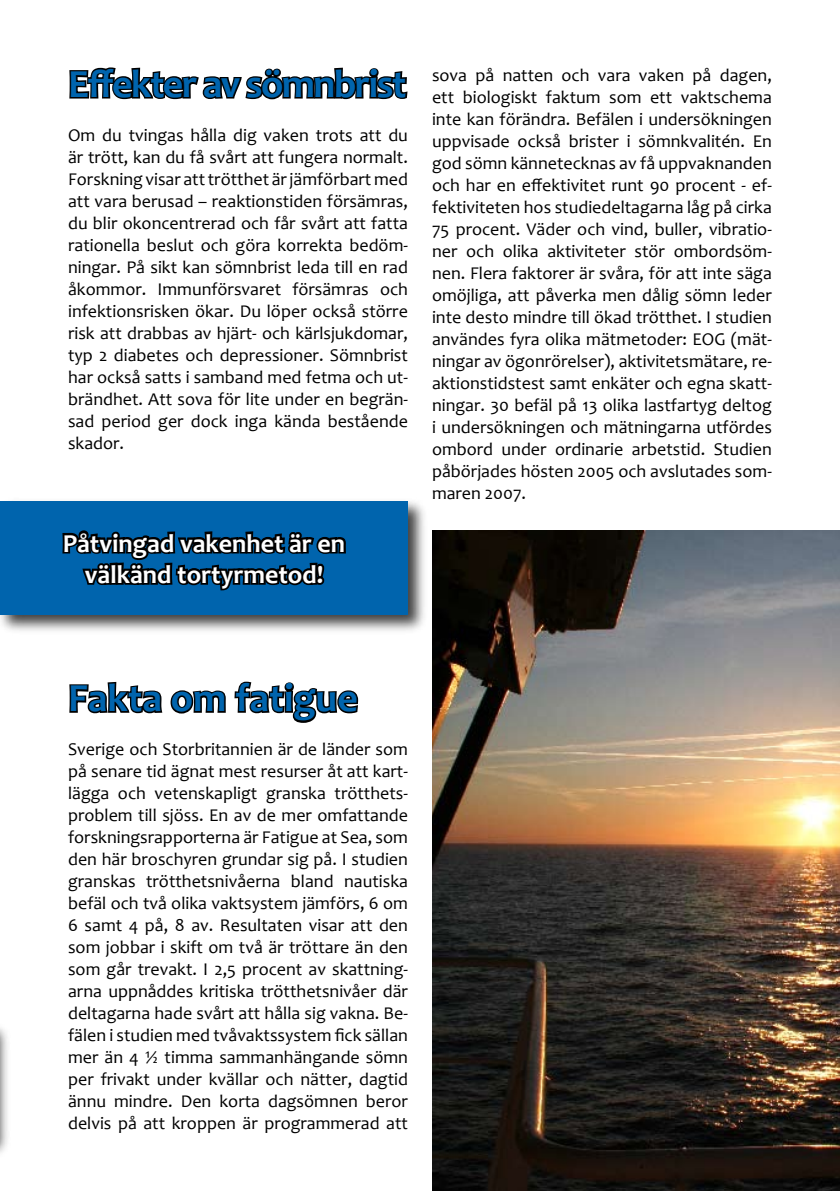
<style>
.page{position:relative;width:840px;height:1191px;background:#fff}
.page>*{position:absolute;margin:0;border:0;box-sizing:border-box;transform-origin:0 0}
.t1{font:700 40px "Candara";letter-spacing:-.04em;color:#0064ad}
.t2{font:700 40px "Candara";color:#0064ad}
.t3{font:700 26px/31.2px "Candara";color:#fff;text-align:center}
.t4{font:18px/22px "Candara";color:#000;text-align:justify}
</style>
<div class="page">
<svg style="left:69px;top:67px;width:339px;height:33px"></svg>
<svg style="left:69px;top:681px;width:157px;height:33px"></svg>
<svg style="left:234px;top:681px;width:125px;height:42px"></svg>
<div style="left:0;top:1021px;width:12px;height:138px;background:#000;opacity:.75"></div>
<div style="left:0;top:497px;width:429px;height:139px;background:#000;opacity:.75"></div>
<div style="left:0;top:501px;width:408px;height:113px;background:#0064ad"></div>
<svg style="left:62px;top:530px;width:284px;height:61px"></svg>
<img style="left:432px;top:530px;width:407px;height:661px">
<h1 class="t1" style="left:68px;top:60px;width:340px">Effekter av sömnbrist</h1>
<p class="t4" style="left:68px;top:124px;width:341px">Om du tvingas hålla dig vaken trots att du är trött, kan du få svårt att fungera normalt.<br>Forskning visar att trötthet är jämförbart med att vara berusad – reaktionstiden försämras, du blir okoncentrerad och får svårt att fatta rationella beslut och göra korrekta bedöm&shy;ningar. På sikt kan sömnbrist leda till en rad åkommor. Immunförsvaret försämras och infektionsrisken ökar. Du löper också större risk att drabbas av hjärt- och kärlsjukdomar, typ 2 diabetes och depressioner. Sömnbrist har också satts i samband med fetma och ut&shy;brändhet. Att sova för lite under en begrän&shy;sad period ger dock inga kända bestående skador.</p>
<h2 class="t3" style="left:63px;top:527px;width:284px">Påtvingad vakenhet är en välkänd tortyrmetod!</h2>
<p class="t4" style="left:432px;top:64px;width:341px">sova på natten och vara vaken på dagen, ett biologiskt faktum som ett vaktschema inte kan förändra. Befälen i undersökningen uppvisade också brister i sömnkvalitén. En god sömn kännetecknas av få uppvaknanden och har en effektivitet runt 90 procent - ef&shy;fektiviteten hos studiedeltagarna låg på cirka 75 procent. Väder och vind, buller, vibratio&shy;ner och olika aktiviteter stör ombordsöm&shy;nen. Flera faktorer är svåra, för att inte säga omöjliga, att påverka men dålig sömn leder inte desto mindre till ökad trötthet. I studien användes fyra olika mätmetoder: EOG (mät&shy;ningar av ögonrörelser), aktivitetsmätare, re&shy;aktionstidstest samt enkäter och egna skatt&shy;ningar. 30 befäl på 13 olika lastfartyg deltog i undersökningen och mätningarna utfördes ombord under ordinarie arbetstid. Studien påbörjades hösten 2005 och avslutades som&shy;maren 2007.</p>
<h1 class="t2" style="left:68px;top:674px;width:291px">Fakta om fatigue</h1>
<p class="t4" style="left:68px;top:738px;width:341px">Sverige och Storbritannien är de länder som på senare tid ägnat mest resurser åt att kart&shy;lägga och vetenskapligt granska trötthets&shy;problem till sjöss. En av de mer omfattande forskningsrapporterna är Fatigue at Sea, som den här broschyren grundar sig på. I studien granskas trötthetsnivåerna bland nautiska befäl och två olika vaktsystem jämförs, 6 om 6 samt 4 på, 8 av. Resultaten visar att den som jobbar i skift om två är tröttare än den som går trevakt. I 2,5 procent av skattning&shy;arna uppnåddes kritiska trötthetsnivåer där deltagarna hade svårt att hålla sig vakna. Be&shy;fälen i studien med tvåvaktssystem fick sällan mer än 4 ½ timma sammanhängande sömn per frivakt under kvällar och nätter, dagtid ännu mindre. Den korta dagsömnen beror delvis på att kroppen är programmerad att</p>
</div>
